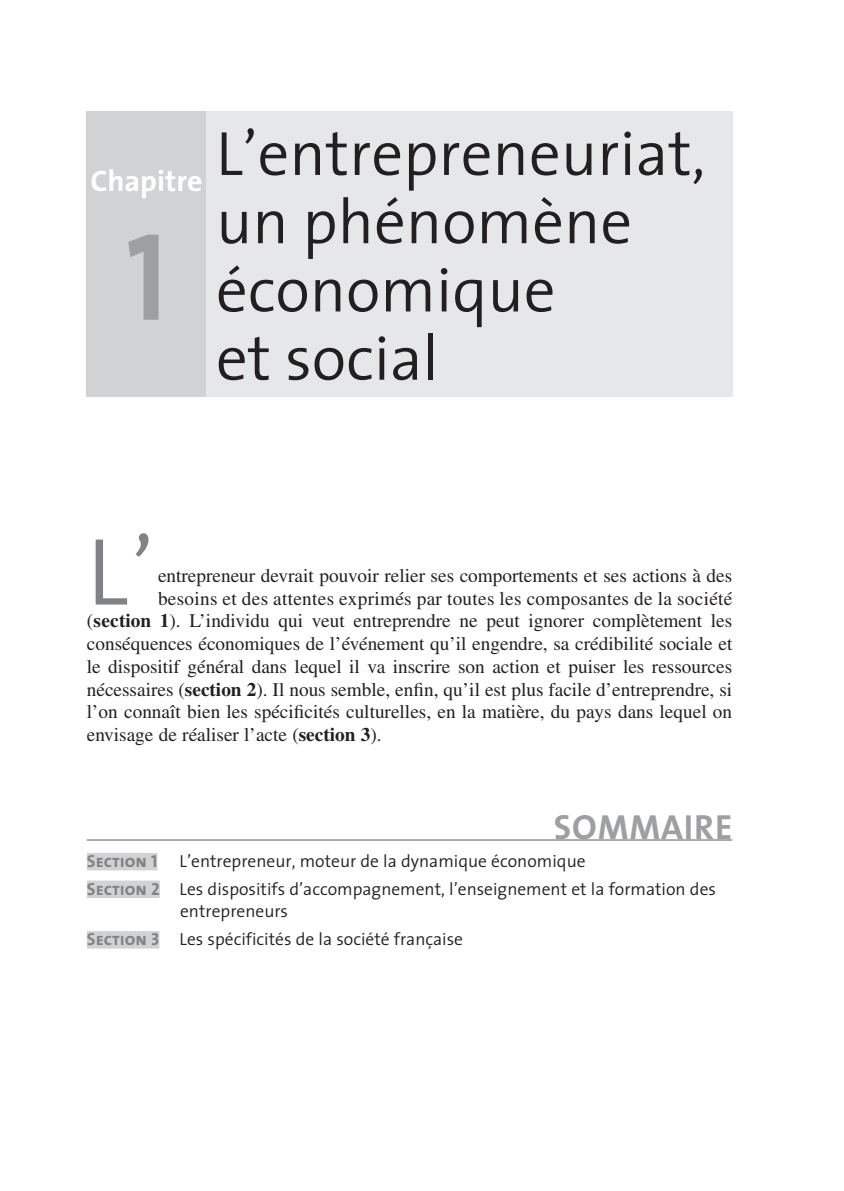
<style>
.page{position:relative;width:844px;height:1191px;background:#fff}
.page>*{position:absolute;margin:0;border:0;box-sizing:border-box;transform-origin:0 0}
.t1{font:126px "The Sans Bold Caps";color:#9d9fa2;scale:.9 1}
.t2{font:300 96.25px "The Sans";color:#808285}
.t3{font:300 63px/68.2px "The Sans";color:#231f20}
.t4{font:700 35px "The Sans";letter-spacing:.025em;color:#9d9fa2}
.t5{font:700 29.75px "The Sans";color:#fff}
.t6{font:19.25px "Times LT Std";color:#231f20}
.t7{font:300 17.5px/27.7px "The Sans";color:#231f20}
.s1{font-weight:700}
.s2{font-family:"The Sans Bold Caps";font-weight:400;color:#808285}
.s3{color:#fff}
</style>
<div class="page">
<div style="left:206px;top:112px;width:526px;height:285px;background:#e6e7e9"></div>
<div style="left:87px;top:112px;width:119px;height:285px;background:#d1d2d4"></div>
<hr style="left:87px;top:839px;width:645px;height:2px;background:#9d9fa2">
<div style="left:87px;top:853px;width:70px;height:17px;background:#d1d2d4"></div>
<div style="left:87px;top:880px;width:73px;height:18px;background:#d1d2d4"></div>
<div style="left:87px;top:931px;width:72px;height:17px;background:#d1d2d4"></div>
<p class="t5" style="left:90px;top:156px;width:113px">Chapitre</p>
<p class="t1" style="left:126px;top:172px;width:47px">1</p>
<p class="t3" style="left:216px;top:118px;width:491px">L’entrepreneuriat, un phénomène économique<br>et social</p>
<p class="t2" style="left:87px;top:492px;width:69px">L’</p>
<p class="t6" style="left:158px;top:564px;width:575px">entrepreneur devrait pouvoir relier ses comportements et ses actions à des</p>
<p class="t6" style="left:158px;top:587px;width:575px">besoins et des attentes exprimés par toutes les composantes de la société</p>
<p class="t6" style="left:87px;top:610px;width:646px">(<span class="s1">section 1</span>). L’individu qui veut entreprendre ne peut ignorer complètement les</p>
<p class="t6" style="left:87px;top:633px;width:646px">conséquences économiques de l’événement qu’il engendre, sa crédibilité sociale et</p>
<p class="t6" style="left:87px;top:655px;width:646px">le dispositif général dans lequel il va inscrire son action et puiser les ressources</p>
<p class="t6" style="left:87px;top:678px;width:646px">nécessaires (<span class="s1">section 2</span>). Il nous semble, enfin, qu’il est plus facile d’entreprendre, si</p>
<p class="t6" style="left:87px;top:701px;width:646px">l’on connaît bien les spécificités culturelles, en la matière, du pays dans lequel on</p>
<p class="t6" style="left:87px;top:724px;width:296px">envisage de réaliser l’acte (<span class="s1">section 3</span>).</p>
<p class="t4" style="left:553px;top:798px;width:180px">SOMMAIRE</p>
<p class="t7" style="left:87px;top:846px;width:630px"><span class="s2">Section 1</span> <span class="s3">■</span>L’entrepreneur, moteur de la dynamique économique<br><span class="s2">Section 2</span> <span class="s3">■</span>Les dispositifs d’accompagnement, l’enseignement et la formation des</p>
<p class="t7" style="left:87px;top:897px;width:377px;text-indent:93px">entrepreneurs<br><span class="s2">Section 3</span> <span class="s3">■</span>Les spécificités de la société française</p>
</div>
